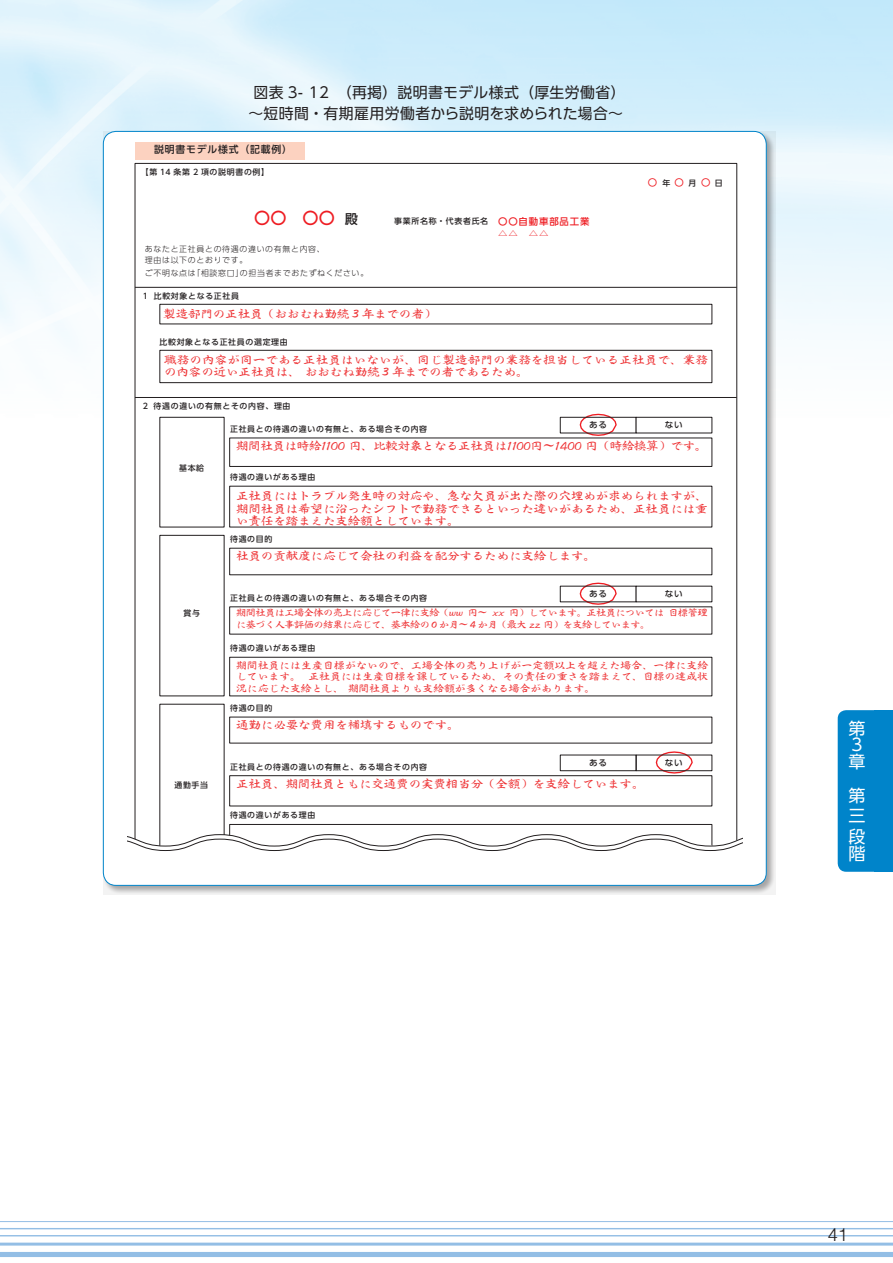
<style>
.page{position:relative;width:893px;height:1263px;background:#fff}
.page>*{position:absolute;margin:0;border:0;box-sizing:border-box;transform-origin:0 0}
.t1{font:300 18px "Helvetica";color:#231f20}
.t2{font:16.95px "UD Shin Go Pr 6 N";color:#fff}
.t3{font:500 16.05px "UD Shin Go Pr 6";color:#ee1d23}
.t4{font:14.85px/21.3px "UD Shin Go Pr 6 N";letter-spacing:.03em;color:#231f20;text-align:center}
.t5{font:500 13.2px "UD Shin Go Pr 6";color:#231f20}
.t6{font:500 11.85px/12.6px "Ro Hagoromo Std";letter-spacing:-.055em;color:#ee3133;text-align:justify;scale:1.11 1}
.t7{font:500 11.85px/12.6px "Ro Hagoromo Std";letter-spacing:-.035em;color:#ee3133;scale:1.11 1}
.t8{font:500 11.85px "Ro Hagoromo Std";letter-spacing:-.075em;color:#ee3133;scale:1.11 1}
.t9{font:500 10.2px/11.4px "Ro Hagoromo Std";letter-spacing:-.055em;color:#ee3133;text-align:justify;scale:1.11 1}
.t10{font:500 9.9px "UD Shin Go Pr 6";letter-spacing:.08em;color:#231f20}
.t11{font:500 9.6px/12.6px "Ro Hagoromo Std";letter-spacing:-.1em;color:#ee3133;scale:1.11 1}
.t12{font:500 9.45px/12.1px "UD Shin Go Pr 6";letter-spacing:.09em;color:#ee1d23}
.t13{font:9.45px "UD Shin Go Pr 6";color:#ee1d23}
.t14{font:500 8.55px "UD Shin Go Pr 6";letter-spacing:.095em;color:#231f20}
.t15{font:500 7.95px "UD Shin Go Pr 6";letter-spacing:.09em;color:#231f20}
.t16{font:300 7.95px/11.6px "UD Shin Go Pr 6";letter-spacing:.09em;color:#231f20}
</style>
<div class="page">
<hr style="left:0;top:1228px;width:893px;height:1px;background:#93bee5">
<hr style="left:0;top:1235px;width:893px;height:1px;background:#93bee5">
<hr style="left:0;top:1242px;width:893px;height:3px;background:#93bee5">
<hr style="left:0;top:1221px;width:893px;height:1px;background:#93bee5">
<div style="left:0;top:1252px;width:893px;height:5px;background:#93bee5"></div>
<div style="left:838px;top:710px;width:36px;height:162px;background:#0084ca"></div>
<div style="left:874px;top:710px;width:19px;height:162px;background:#0084ca"></div>
<svg style="left:103px;top:131px;width:672px;height:763px;background:#bec5c9"></svg>
<div style="left:103px;top:131px;width:663px;height:754px;background:#fff;border-radius:13px"></div>
<div style="left:160px;top:304px;width:552px;height:20px;border:1px solid #231f20"></div>
<div style="left:160px;top:350px;width:552px;height:33px;border:1px solid #231f20"></div>
<div style="left:229px;top:438px;width:483px;height:29px;border:1px solid #231f20"></div>
<div style="left:229px;top:775px;width:483px;height:31px;border:1px solid #231f20"></div>
<div style="left:229px;top:824px;width:483px;height:31px;border:1px solid #231f20"></div>
<svg style="left:579px;top:413px;width:39px;height:23px"></svg>
<svg style="left:579px;top:582px;width:39px;height:23px"></svg>
<svg style="left:655px;top:751px;width:39px;height:23px"></svg>
<hr style="left:135px;top:397px;width:602px;height:1px;background:#231f20">
<hr style="left:135px;top:287px;width:602px;height:1px;background:#231f20">
<div style="left:560px;top:417px;width:76px;height:16px;border:1px solid #231f20"></div>
<div style="left:636px;top:417px;width:76px;height:16px;border:1px solid #231f20"></div>
<div style="left:560px;top:755px;width:76px;height:16px;border:1px solid #231f20"></div>
<div style="left:636px;top:755px;width:76px;height:16px;border:1px solid #231f20"></div>
<div style="left:135px;top:142px;width:170px;height:17px;background:#fcd2c0"></div>
<div style="left:229px;top:657px;width:483px;height:39px;border:1px solid #231f20"></div>
<svg style="left:127px;top:829px;width:615px;height:26px"></svg>
<p class="t4" style="left:248px;top:81px;width:379px">図表 3- 12 （再掲）説明書モデル様式（厚生労働省）～短時間・有期雇用労働者から説明を求められた場合～</p>
<p class="t10" style="left:154px;top:141px;width:139px">説明書モデル様式（記載例）</p>
<p class="t15" style="left:141px;top:166px;width:130px">【第 14 条第 2 項の説明書の例】</p>
<h3 class="t3" style="left:254px;top:205px;width:82px">〇〇　〇〇</h3>
<p class="t12" style="left:498px;top:215px;width:93px">〇〇自動車部品工業△△　△△</p>
<p class="t5" style="left:345px;top:208px;width:15px">殿</p>
<p class="t15" style="left:394px;top:214px;width:95px">事業所名称・代表者氏名</p>
<p class="t16" style="left:145px;top:243px;width:181px">あなたと正社員との待遇の違いの有無と内容、理由は以下のとおりです。</p>
<p class="t16" style="left:145px;top:267px;width:225px">ご不明な点は「相談窓口」の担当者までおたずねください。</p>
<p class="t15" style="left:143px;top:290px;width:98px">1 比較対象となる正社員</p>
<p class="t6" style="left:163px;top:308px;width:248px">製造部門の正社員（おおむね勤続３年までの者）</p>
<p class="t15" style="left:159px;top:335px;width:130px">比較対象となる正社員の選定理由</p>
<p class="t13" style="left:648px;top:175px;width:11px">〇</p>
<p class="t13" style="left:675px;top:175px;width:11px">〇</p>
<p class="t13" style="left:701px;top:175px;width:11px">〇</p>
<p class="t15" style="left:663px;top:176px;width:9px">年</p>
<p class="t15" style="left:689px;top:176px;width:9px">月</p>
<p class="t15" style="left:715px;top:176px;width:9px">日</p>
<p class="t7" style="left:164px;top:353px;width:492px">職務の内容が同一である正社員はいないが、同じ製造部門の業務を担当している正社員で、業務の内容の近い正社員は、 おおむね勤続３年までの者であるため。</p>
<p class="t15" style="left:143px;top:399px;width:149px">2 待遇の違いの有無とその内容、理由</p>
<p class="t15" style="left:230px;top:423px;width:199px">正社員との待遇の違いの有無と、ある場合その内容</p>
<p class="t14" style="left:589px;top:418px;width:19px">ある</p>
<p class="t14" style="left:665px;top:418px;width:19px">ない</p>
<p class="t15" style="left:179px;top:462px;width:27px">基本給</p>
<p class="t15" style="left:184px;top:607px;width:18px">賞与</p>
<p class="t15" style="left:174px;top:778px;width:35px">通勤手当</p>
<p class="t8" style="left:236px;top:437px;width:426px">期間社員は時給1100 円、比較対象となる正社員は1100円～1400 円（時給換算）です。</p>
<p class="t6" style="left:236px;top:489px;width:427px">正社員にはトラブル発生時の対応や、急な欠員が出た際の穴埋めが求められますが、期間社員は希望に沿ったシフトで勤務できるといった違いがあるため、正社員には重い責任を踏まえた支給額としています。</p>
<p class="t6" style="left:236px;top:549px;width:326px">社員の貢献度に応じて会社の利益を配分するために支給します。</p>
<p class="t15" style="left:230px;top:471px;width:87px">待遇の違いがある理由</p>
<p class="t15" style="left:230px;top:533px;width:44px">待遇の目的</p>
<p class="t15" style="left:230px;top:592px;width:199px">正社員との待遇の違いの有無と、ある場合その内容</p>
<p class="t14" style="left:589px;top:586px;width:19px">ある</p>
<p class="t14" style="left:665px;top:586px;width:19px">ない</p>
<p class="t11" style="left:236px;top:606px;width:427px">期間社員は工場全体の売上に応じて一律に支給（ww 円～ xx 円）しています。正社員については目標管理に基づく人事評価の結果に応じて、基本給の０か月～４か月（最大 zz 円）を支給しています。</p>
<p class="t15" style="left:230px;top:642px;width:87px">待遇の違いがある理由</p>
<p class="t9" style="left:236px;top:659px;width:427px">期間社員には生産目標がないので、工場全体の売り上げが一定額以上を超えた場合、一律に支給しています。 正社員には生産目標を課しているため、その責任の重さを踏まえて、目標の達成状況に応じた支給とし、期間社員よりも支給額が多くなる場合があります。</p>
<p class="t15" style="left:230px;top:702px;width:44px">待遇の目的</p>
<p class="t6" style="left:236px;top:718px;width:203px">通勤に必要な費用を補填するものです。</p>
<p class="t15" style="left:230px;top:760px;width:199px">正社員との待遇の違いの有無と、ある場合その内容</p>
<p class="t14" style="left:589px;top:755px;width:19px">ある</p>
<p class="t14" style="left:665px;top:755px;width:19px">ない</p>
<p class="t6" style="left:236px;top:777px;width:370px">正社員、期間社員ともに交通費の実費相当分（全額）を支給しています。</p>
<p class="t15" style="left:230px;top:809px;width:87px">待遇の違いがある理由</p>
<h2 class="t2" style="left:848px;top:715px;width:19px">第</h2>
<h2 class="t2" style="left:848px;top:731px;width:19px">３</h2>
<h2 class="t2" style="left:848px;top:747px;width:19px">章</h2>
<h2 class="t2" style="left:848px;top:782px;width:19px">第</h2>
<h2 class="t2" style="left:848px;top:802px;width:19px">三</h2>
<h2 class="t2" style="left:848px;top:823px;width:19px">段</h2>
<h2 class="t2" style="left:848px;top:840px;width:19px">階</h2>
<h1 class="t1" style="left:828px;top:1219px;width:22px">41</h1>
</div>
